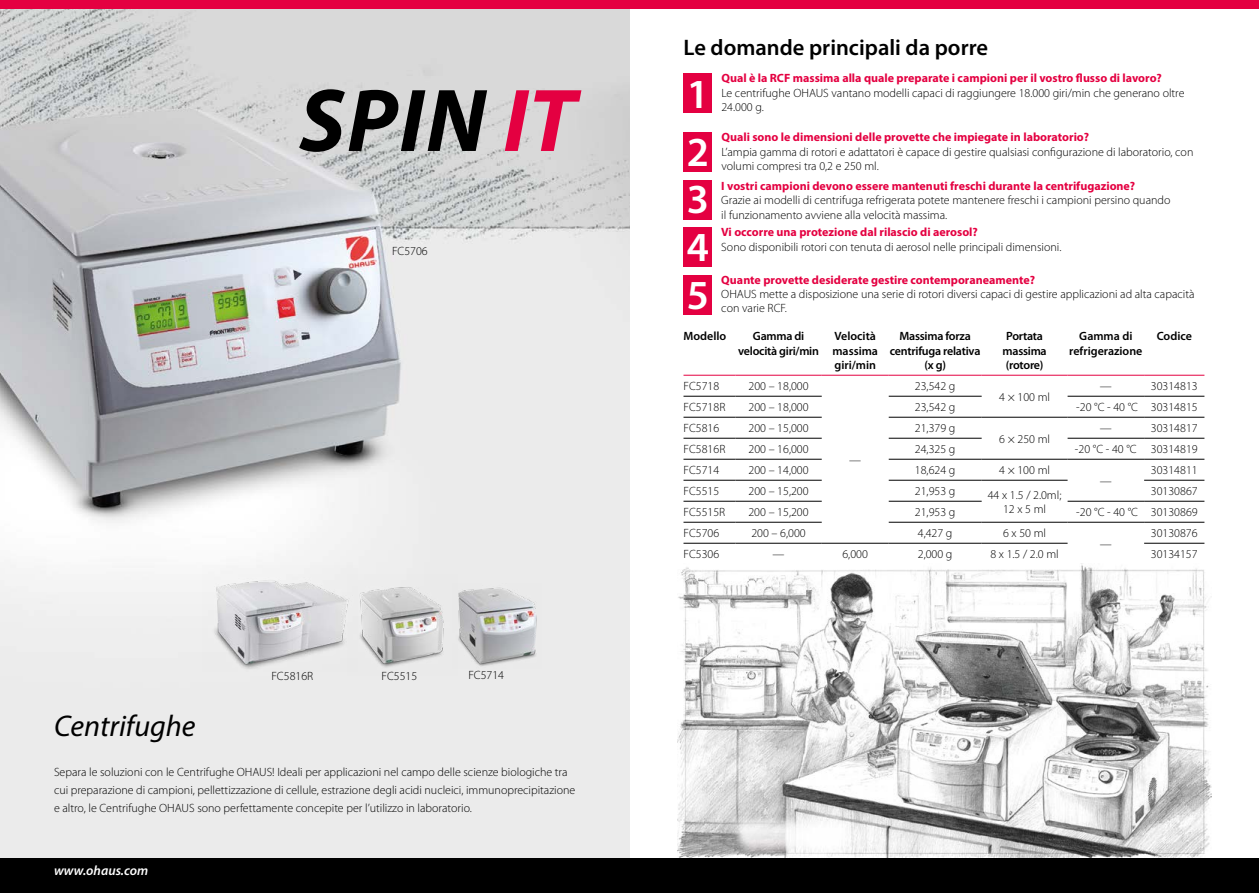
<style>
.page{position:relative;width:1259px;height:893px;background:#fff}
.page>*{position:absolute;margin:0;border:0;box-sizing:border-box;transform-origin:0 0}
.t1{font:italic 700 90px "Myriad Pro";letter-spacing:.02em;color:#000}
.t2{font:600 41.4px/47.8px "Myriad Pro";color:#fff}
.t3{font:italic 30px "Myriad Pro";color:#000}
.t4{font:600 22.5px "Myriad Pro";color:#000}
.t5{font:italic 600 13.5px "Myriad Pro";color:#fff}
.t6{font:300 12px/14.4px "Myriad Pro";color:#000}
.t7{font:700 12px "Myriad Pro";color:#e40041}
.t8{font:600 12px/14.4px "Myriad Pro";letter-spacing:-.02em;color:#000;text-align:center}
.t9{font:600 12px/14.4px "Myriad Pro";color:#000}
.s1{color:#e40041}
</style>
<div class="page">
<img style="left:677px;top:563px;width:534px;height:296px">
<img style="left:0;top:9px;width:629px;height:850px">
<div style="left:0;top:859px;width:1259px;height:34px;background:#000"></div>
<div style="left:0;top:0;width:1259px;height:9px;background:#e40041"></div>
<img style="left:203px;top:566px;width:154px;height:106px">
<img style="left:348px;top:574px;width:109px;height:102px">
<img style="left:452px;top:584px;width:89px;height:84px">
<div style="left:683px;top:73px;width:29px;height:40px;background:#e40041"></div>
<div style="left:683px;top:132px;width:29px;height:40px;background:#e40041"></div>
<div style="left:683px;top:180px;width:29px;height:39px;background:#e40041"></div>
<div style="left:683px;top:227px;width:29px;height:40px;background:#e40041"></div>
<div style="left:683px;top:275px;width:29px;height:39px;background:#e40041"></div>
<hr style="left:683px;top:396px;width:52px;height:1px;background:#000">
<hr style="left:735px;top:396px;width:86px;height:1px;background:#000">
<hr style="left:683px;top:501px;width:52px;height:1px;background:#000">
<hr style="left:735px;top:501px;width:86px;height:1px;background:#000">
<hr style="left:888px;top:396px;width:93px;height:1px;background:#000">
<hr style="left:1067px;top:396px;width:77px;height:1px;background:#000">
<hr style="left:1144px;top:396px;width:60px;height:1px;background:#000">
<hr style="left:683px;top:417px;width:52px;height:1px;background:#000">
<hr style="left:735px;top:417px;width:86px;height:1px;background:#000">
<hr style="left:888px;top:417px;width:93px;height:1px;background:#000">
<hr style="left:981px;top:417px;width:86px;height:1px;background:#000">
<hr style="left:1067px;top:417px;width:77px;height:1px;background:#000">
<hr style="left:1144px;top:417px;width:60px;height:1px;background:#000">
<hr style="left:683px;top:438px;width:52px;height:1px;background:#000">
<hr style="left:735px;top:438px;width:86px;height:1px;background:#000">
<hr style="left:888px;top:438px;width:93px;height:1px;background:#000">
<hr style="left:1067px;top:438px;width:77px;height:1px;background:#000">
<hr style="left:1144px;top:438px;width:60px;height:1px;background:#000">
<hr style="left:683px;top:459px;width:52px;height:1px;background:#000">
<hr style="left:735px;top:459px;width:86px;height:1px;background:#000">
<hr style="left:888px;top:459px;width:93px;height:1px;background:#000">
<hr style="left:981px;top:459px;width:86px;height:1px;background:#000">
<hr style="left:1067px;top:459px;width:77px;height:1px;background:#000">
<hr style="left:1144px;top:459px;width:60px;height:1px;background:#000">
<hr style="left:888px;top:480px;width:93px;height:1px;background:#000">
<hr style="left:981px;top:480px;width:86px;height:1px;background:#000">
<hr style="left:1144px;top:480px;width:60px;height:1px;background:#000">
<hr style="left:888px;top:501px;width:93px;height:1px;background:#000">
<hr style="left:1067px;top:501px;width:77px;height:1px;background:#000">
<hr style="left:1144px;top:501px;width:60px;height:1px;background:#000">
<hr style="left:683px;top:522px;width:52px;height:1px;background:#000">
<hr style="left:735px;top:522px;width:86px;height:1px;background:#000">
<hr style="left:888px;top:522px;width:93px;height:1px;background:#000">
<hr style="left:981px;top:522px;width:86px;height:1px;background:#000">
<hr style="left:1067px;top:522px;width:77px;height:1px;background:#000">
<hr style="left:1144px;top:522px;width:60px;height:1px;background:#000">
<hr style="left:683px;top:543px;width:52px;height:1px;background:#000">
<hr style="left:735px;top:543px;width:86px;height:1px;background:#000">
<hr style="left:821px;top:543px;width:67px;height:1px;background:#000">
<hr style="left:888px;top:543px;width:93px;height:1px;background:#000">
<hr style="left:981px;top:543px;width:86px;height:1px;background:#000">
<hr style="left:1144px;top:543px;width:60px;height:1px;background:#000">
<hr style="left:683px;top:375px;width:52px;height:1px;background:#e40041">
<hr style="left:735px;top:375px;width:86px;height:1px;background:#e40041">
<hr style="left:821px;top:375px;width:67px;height:1px;background:#e40041">
<hr style="left:888px;top:375px;width:93px;height:1px;background:#e40041">
<hr style="left:981px;top:375px;width:86px;height:1px;background:#e40041">
<hr style="left:1067px;top:375px;width:77px;height:1px;background:#e40041">
<hr style="left:1144px;top:375px;width:60px;height:1px;background:#e40041">
<hr style="left:683px;top:480px;width:52px;height:1px;background:#000">
<hr style="left:735px;top:480px;width:86px;height:1px;background:#000">
<h1 class="t1" style="left:299px;top:62px;width:278px">SPIN <span class="s1">IT</span></h1>
<p class="t6" style="left:392px;top:243px;width:37px">FC5706</p>
<p class="t6" style="left:271px;top:668px;width:43px">FC5816R</p>
<p class="t6" style="left:381px;top:668px;width:37px">FC5515</p>
<p class="t6" style="left:468px;top:668px;width:37px">FC5714</p>
<h3 class="t3" style="left:54px;top:707px;width:143px">Centrifughe</h3>
<p class="t6" style="left:54px;top:763px;width:523px;line-height:18px">Separa le soluzioni con le Centrifughe OHAUS! Ideali per applicazioni nel campo delle scienze biologiche tra cui preparazione di campioni, pellettizzazione di cellule, estrazione degli acidi nucleici, immunoprecipitazione e altro, le Centrifughe OHAUS sono perfettamente concepite per l’utilizzo in laboratorio.</p>
<p class="t5" style="left:54px;top:862px;width:96px">www.ohaus.com</p>
<h3 class="t4" style="left:683px;top:33px;width:306px">Le domande principali da porre</h3>
<h2 class="t2" style="left:686px;top:64px;width:24px;line-height:58.3px">1<br>2</h2>
<h2 class="t2" style="left:686px;top:175px;width:24px;text-align:justify">3<br>4<br>5</h2>
<p class="t7" style="left:721px;top:70px;width:442px">Qual è la RCF massima alla quale preparate i campioni per il vostro flusso di lavoro?</p>
<p class="t6" style="left:721px;top:85px;width:465px">Le centrifughe OHAUS vantano modelli capaci di raggiungere 18.000 giri/min che generano oltre<br>24.000 g.</p>
<p class="t7" style="left:721px;top:129px;width:369px">Quali sono le dimensioni delle provette che impiegate in laboratorio?</p>
<p class="t6" style="left:721px;top:144px;width:473px">L’ampia gamma di rotori e adattatori è capace di gestire qualsiasi configurazione di laboratorio, con volumi compresi tra 0,2 e 250 ml.</p>
<p class="t7" style="left:721px;top:178px;width:415px">I vostri campioni devono essere mantenuti freschi durante la centrifugazione?</p>
<p class="t6" style="left:721px;top:193px;width:450px">Grazie ai modelli di centrifuga refrigerata potete mantenere freschi i campioni persino quando il funzionamento avviene alla velocità massima.</p>
<p class="t7" style="left:721px;top:224px;width:258px">Vi occorre una protezione dal rilascio di aerosol?</p>
<p class="t6" style="left:721px;top:239px;width:341px">Sono disponibili rotori con tenuta di aerosol nelle principali dimensioni.</p>
<p class="t7" style="left:721px;top:272px;width:315px">Quante provette desiderate gestire contemporaneamente?</p>
<p class="t6" style="left:721px;top:287px;width:475px">OHAUS mette a disposizione una serie di rotori diversi capaci di gestire applicazioni ad alta capacità con varie RCF.</p>
<p class="t9" style="left:683px;top:329px;width:44px">Modello</p>
<p class="t8" style="left:738px;top:329px;width:82px">Gamma di velocità giri/min</p>
<p class="t9" style="left:832px;top:329px;width:47px">Velocità massima giri/min</p>
<p class="t8" style="left:890px;top:329px;width:92px">Massima forza centrifuga relativa (x g)</p>
<p class="t8" style="left:1002px;top:329px;width:46px">Portata massima (rotore)</p>
<p class="t9" style="left:1069px;top:329px;width:75px;text-align:center">Gamma di refrigerazione</p>
<p class="t8" style="left:1156px;top:329px;width:37px">Codice</p>
<p class="t6" style="left:683px;top:379px;width:37px">FC5718</p>
<p class="t6" style="left:748px;top:379px;width:62px">200 – 18,000</p>
<p class="t6" style="left:915px;top:379px;width:42px">23,542 g</p>
<p class="t6" style="left:1100px;top:379px;width:13px">—</p>
<p class="t6" style="left:1150px;top:379px;width:48px">30314813</p>
<p class="t6" style="left:999px;top:389px;width:52px">4 × 100 ml</p>
<p class="t6" style="left:683px;top:400px;width:43px">FC5718R</p>
<p class="t6" style="left:748px;top:400px;width:62px">200 – 18,000</p>
<p class="t6" style="left:915px;top:400px;width:42px">23,542 g</p>
<p class="t6" style="left:1076px;top:400px;width:123px">-20 °C - 40 °C 30314815</p>
<p class="t6" style="left:683px;top:421px;width:37px">FC5816</p>
<p class="t6" style="left:748px;top:421px;width:62px">200 – 15,000</p>
<p class="t6" style="left:915px;top:421px;width:42px">21,379 g</p>
<p class="t6" style="left:999px;top:431px;width:52px">6 × 250 ml</p>
<p class="t6" style="left:1100px;top:421px;width:13px">—</p>
<p class="t6" style="left:1150px;top:421px;width:48px">30314817</p>
<p class="t6" style="left:683px;top:442px;width:43px">FC5816R</p>
<p class="t6" style="left:748px;top:442px;width:62px">200 – 16,000</p>
<p class="t6" style="left:915px;top:442px;width:42px">24,325 g</p>
<p class="t6" style="left:1075px;top:442px;width:124px">-20 °C - 40 °C 30314819</p>
<p class="t6" style="left:683px;top:463px;width:37px">FC5714</p>
<p class="t6" style="left:748px;top:463px;width:62px">200 – 14,000</p>
<p class="t6" style="left:915px;top:463px;width:42px">18,624 g</p>
<p class="t6" style="left:999px;top:463px;width:52px">4 × 100 ml</p>
<p class="t6" style="left:1099px;top:473px;width:13px">—</p>
<p class="t6" style="left:849px;top:452px;width:13px">—</p>
<p class="t6" style="left:1150px;top:463px;width:48px">30314811</p>
<p class="t6" style="left:683px;top:484px;width:37px">FC5515</p>
<p class="t6" style="left:748px;top:484px;width:62px">200 – 15,200</p>
<p class="t6" style="left:915px;top:484px;width:42px">21,953 g</p>
<p class="t6" style="left:987px;top:487px;width:75px;text-align:center">44 x 1.5 / 2.0ml;<br>12 x 5 ml</p>
<p class="t6" style="left:1150px;top:484px;width:48px">30130867</p>
<p class="t6" style="left:683px;top:505px;width:43px">FC5515R</p>
<p class="t6" style="left:748px;top:505px;width:62px">200 – 15,200</p>
<p class="t6" style="left:915px;top:505px;width:42px">21,953 g</p>
<p class="t6" style="left:1076px;top:505px;width:123px">-20 °C - 40 °C 30130869</p>
<p class="t6" style="left:683px;top:526px;width:37px">FC5706</p>
<p class="t6" style="left:751px;top:526px;width:56px">200 – 6,000</p>
<p class="t6" style="left:918px;top:526px;width:36px">4,427 g</p>
<p class="t6" style="left:1003px;top:526px;width:44px">6 x 50 ml</p>
<p class="t6" style="left:1099px;top:536px;width:13px">—</p>
<p class="t6" style="left:1150px;top:526px;width:48px">30130876</p>
<p class="t6" style="left:683px;top:547px;width:37px">FC5306</p>
<p class="t6" style="left:772px;top:547px;width:13px">—</p>
<p class="t6" style="left:842px;top:547px;width:27px">6,000</p>
<p class="t6" style="left:918px;top:547px;width:36px">2,000 g</p>
<p class="t6" style="left:990px;top:547px;width:70px">8 x 1.5 / 2.0 ml</p>
<p class="t6" style="left:1150px;top:547px;width:48px">30134157</p>
</div>
